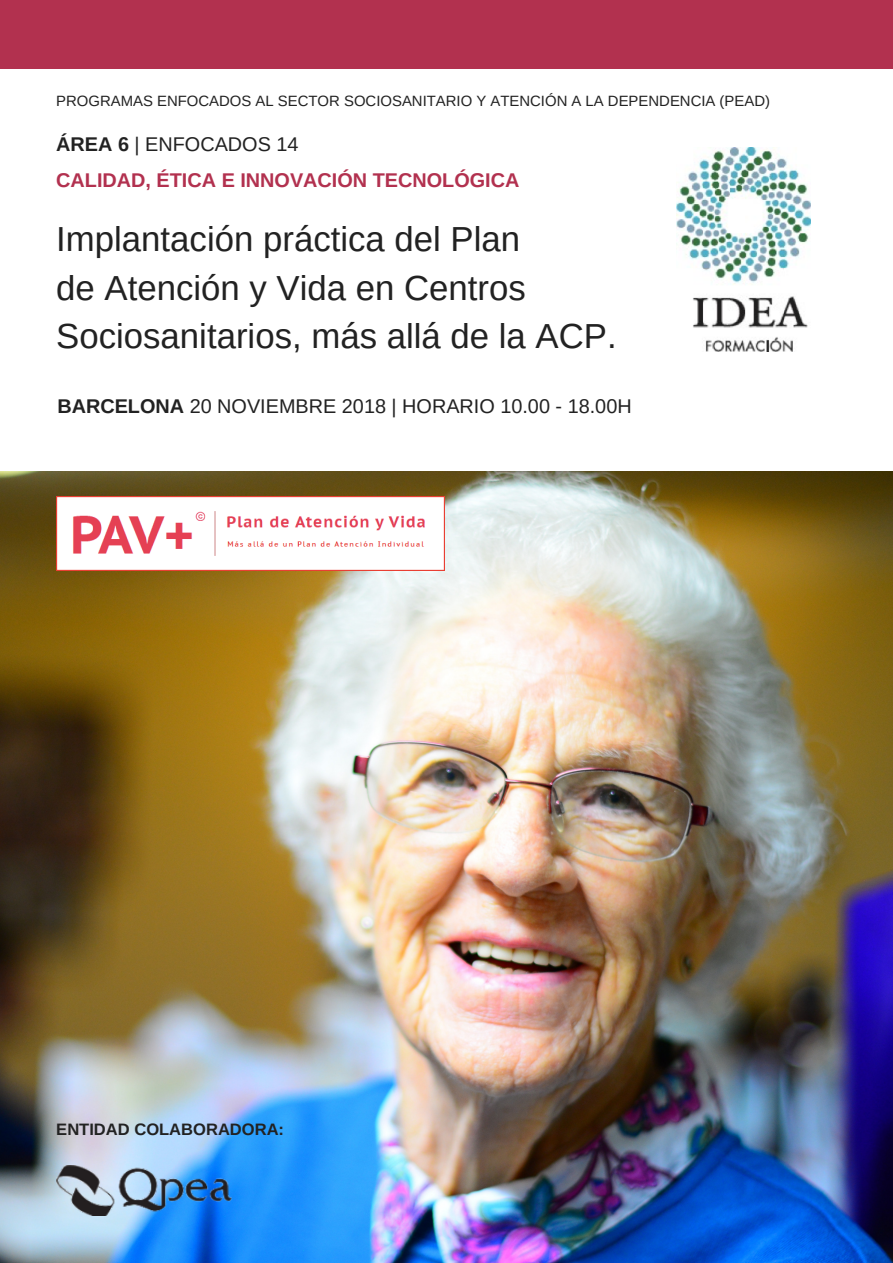
<style>
.page{position:relative;width:893px;height:1263px;background:#fff}
.page>*{position:absolute;margin:0;border:0;box-sizing:border-box;transform-origin:0 0}
.t1{font:34.8px/48.4px "Arimo";color:#222}
.t2{font:700 19.8px/36px "Arimo";color:#b2314f}
.t3{font:19.8px "Arimo";color:#222}
.t4{font:700 16.5px "Arimo";color:#222}
.t5{font:14.85px "Arimo";color:#222}
.s1{color:#222}
.s2{font-weight:400;color:#222}
.s3{font-weight:700}
</style>
<div class="page">
<div style="left:0;top:0;width:893px;height:69px;background:#b2314f"></div>
<img style="left:677px;top:147px;width:134px;height:204px">
<img style="left:0;top:472px;width:893px;height:791px">
<img style="left:56px;top:497px;width:389px;height:74px">
<img style="left:56px;top:1165px;width:176px;height:50px">
<p class="t5" style="left:56px;top:92px;width:715px">PROGRAMAS ENFOCADOS AL SECTOR SOCIOSANITARIO Y ATENCIÓN A LA DEPENDENCIA (PEAD)</p>
<p class="t2" style="left:56px;top:126px;width:465px"><span class="s1">ÁREA 6</span> <span class="s2">| ENFOCADOS 14<br></span>CALIDAD, ÉTICA E INNOVACIÓN TECNOLÓGICA</p>
<p class="t1" style="left:56px;top:215px;width:562px">Implantación práctica del Plan<br>de Atención y Vida en Centros<br>Sociosanitarios, más allá de la ACP.</p>
<p class="t3" style="left:57px;top:395px;width:576px"><span class="s3">BARCELONA</span> 20 NOVIEMBRE 2018 | HORARIO 10.00 - 18.00H</p>
<p class="t4" style="left:56px;top:1120px;width:229px">ENTIDAD COLABORADORA:</p>
</div>
